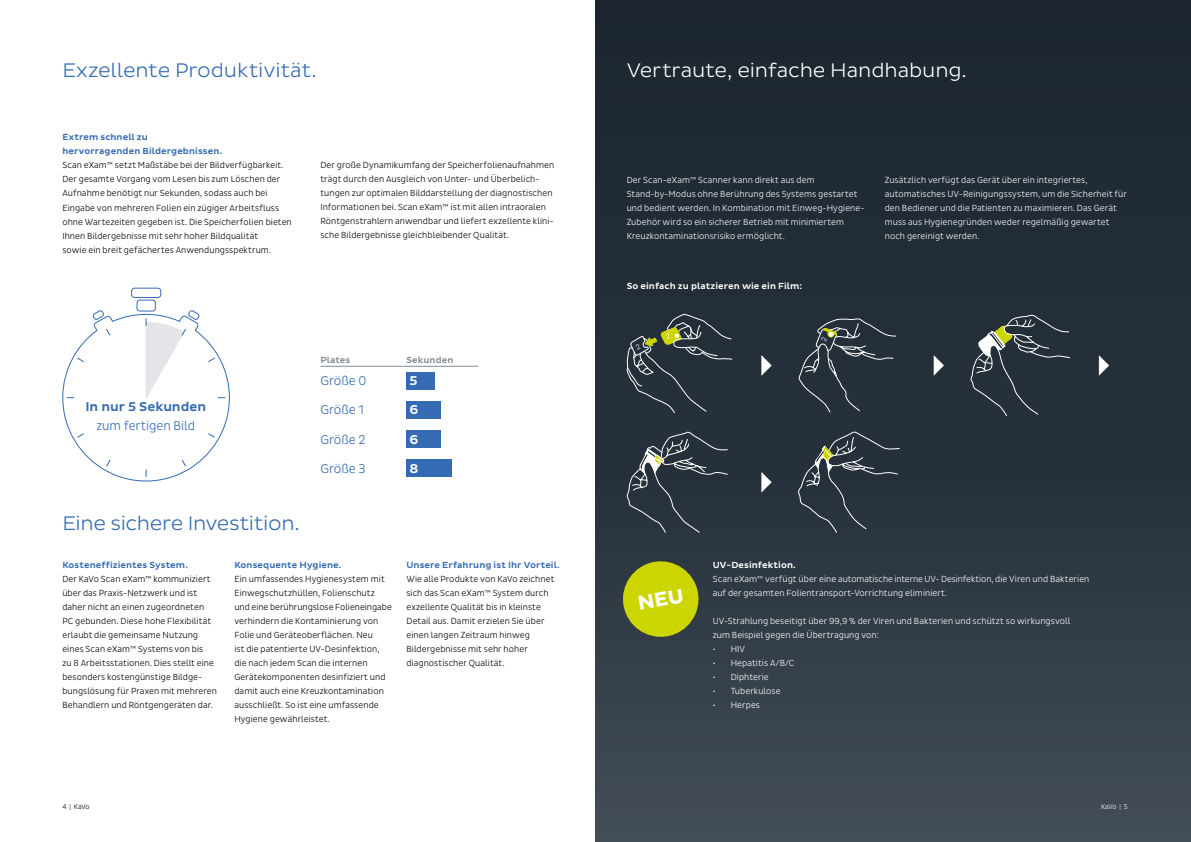
<style>
.page{position:relative;width:1191px;height:842px;background:#fff}
.page>*{position:absolute;margin:0;border:0;box-sizing:border-box;transform-origin:0 0}
.t1{font:300 20px "Pluto Sans";letter-spacing:-.015em;color:#346bb3}
.t2{font:300 20px "Pluto Sans";letter-spacing:-.01em;color:#fff}
.t3{font:300 13px "Pluto Sans Cond";letter-spacing:-.005em;color:#346bb3}
.t4{font:500 13px "Pluto Sans";letter-spacing:-.005em;color:#346bb3}
.t5{font:500 13px "Pluto Sans";color:#fff}
.t6{font:300 9px/14px "Pluto Sans Cond";letter-spacing:.01em;color:#000}
.t7{font:300 9px/14px "Pluto Sans Cond";letter-spacing:.01em;color:#fff}
.t8{font:500 9px/14px "Pluto Sans";letter-spacing:.01em;color:#346bb3}
.t9{font:500 9px "Pluto Sans";letter-spacing:.01em;color:#fff}
.t10{font:500 9px "Pluto Sans";letter-spacing:.01em;color:#838994}
.t11{font:300 7px "Pluto Sans Cond";color:#000}
.t12{font:300 7px "Pluto Sans Cond";color:#fff}
</style>
<div class="page">
<div style="left:595px;top:407px;width:596px;height:435px;background:linear-gradient(to bottom,#202b37,#444e57)"></div>
<div style="left:595px;top:0;width:596px;height:435px;background:#25303b"></div>
<div style="left:406px;top:372px;width:29px;height:17px;background:#346bb3"></div>
<div style="left:406px;top:401px;width:35px;height:17px;background:#346bb3"></div>
<div style="left:406px;top:430px;width:35px;height:17px;background:#346bb3"></div>
<div style="left:406px;top:459px;width:46px;height:17px;background:#346bb3"></div>
<hr style="left:320px;top:366px;width:158px;height:1px;background:#838994">
<svg style="left:62px;top:287px;width:168px;height:195px"></svg>
<svg style="left:626px;top:431px;width:102px;height:102px;background:#38424b"></svg>
<svg style="left:798px;top:431px;width:102px;height:102px;background:#353f48"></svg>
<svg style="left:970px;top:314px;width:100px;height:102px"></svg>
<svg style="left:761px;top:355px;width:11px;height:21px"></svg>
<svg style="left:933px;top:355px;width:11px;height:21px"></svg>
<svg style="left:1098px;top:355px;width:11px;height:21px"></svg>
<svg style="left:761px;top:472px;width:11px;height:21px"></svg>
<svg style="left:626px;top:314px;width:106px;height:99px"></svg>
<svg style="left:798px;top:318px;width:98px;height:95px"></svg>
<svg style="left:620px;top:558px;width:81px;height:82px;background:#99a216"></svg>
<h1 class="t1" style="left:62px;top:59px;width:256px">Exzellente Produktivität.</h1>
<p class="t8" style="left:62px;top:131px;width:161px">Extrem schnell zu hervorragenden Bildergebnissen.</p>
<p class="t6" style="left:62px;top:158px;width:231px">Scan eXam™ setzt Maßstäbe bei der Bildverfügbarkeit.<br>Der gesamte Vorgang vom Lesen bis zum Löschen der Aufnahme benötigt nur Sekunden, sodass auch bei Eingabe von mehreren Folien ein zügiger Arbeitsfluss ohne Wartezeiten gegeben ist. Die Speicherfolien bieten Ihnen Bildergebnisse mit sehr hoher Bildqualität<br>sowie ein breit gefächertes Anwendungsspektrum.</p>
<p class="t6" style="left:320px;top:158px;width:235px">Der große Dynamikumfang der Speicherfolienaufnahmen trägt durch den Ausgleich von Unter- und Überbelich&shy;tungen zur optimalen Bilddarstellung der diagnostischen Informationen bei. Scan eXam™ ist mit allen intraoralen Röntgenstrahlern anwendbar und liefert exzellente klini&shy;sche Bildergebnisse gleichbleibender Qualität.</p>
<h2 class="t4" style="left:85px;top:399px;width:122px">In nur 5 Sekunden</h2>
<h2 class="t3" style="left:96px;top:418px;width:100px">zum fertigen Bild</h2>
<h1 class="t1" style="left:62px;top:512px;width:239px">Eine sichere Investition.</h1>
<p class="t10" style="left:320px;top:355px;width:31px">Plates</p>
<p class="t10" style="left:406px;top:355px;width:49px">Sekunden</p>
<h2 class="t3" style="left:320px;top:374px;width:48px">Größe 0</h2>
<h2 class="t5" style="left:409px;top:374px;width:10px">5</h2>
<h2 class="t3" style="left:320px;top:403px;width:45px">Größe 1</h2>
<h2 class="t5" style="left:409px;top:403px;width:10px">6</h2>
<h2 class="t3" style="left:320px;top:432px;width:47px">Größe 2</h2>
<h2 class="t5" style="left:409px;top:432px;width:10px">6</h2>
<h2 class="t3" style="left:320px;top:461px;width:47px">Größe 3</h2>
<h2 class="t5" style="left:409px;top:461px;width:10px">8</h2>
<p class="t8" style="left:62px;top:558px;width:127px">Kosteneffizientes System.</p>
<p class="t6" style="left:62px;top:572px;width:156px">Der KaVo Scan eXam™ kommuniziert über das Praxis-Netzwerk und ist daher nicht an einen zugeordneten PC gebunden. Diese hohe Flexibilität erlaubt die gemeinsame Nutzung eines Scan eXam™ Systems von bis<br>zu 8 Arbeitsstationen. Dies stellt eine besonders kostengünstige Bildge&shy;bungslösung für Praxen mit mehreren Behandlern und Röntgengeräten dar.</p>
<p class="t8" style="left:234px;top:558px;width:109px">Konsequente Hygiene.</p>
<p class="t6" style="left:234px;top:572px;width:159px">Ein umfassendes Hygienesystem mit Einwegschutzhüllen, Folienschutz und eine berührungslose Folieneingabe verhindern die Kontaminierung von Folie und Geräteoberflächen. Neu<br>ist die patentierte UV-Desinfektion, die nach jedem Scan die internen Gerätekomponenten desinfiziert und damit auch eine Kreuzkontamination ausschließt. So ist eine umfassende Hygiene gewährleistet.</p>
<p class="t8" style="left:406px;top:558px;width:155px">Unsere Erfahrung ist Ihr Vorteil.</p>
<p class="t6" style="left:406px;top:572px;width:149px">Wie alle Produkte von KaVo zeichnet sich das Scan eXam™ System durch exzellente Qualität bis in kleinste<br>Detail aus. Damit erzielen Sie über einen langen Zeitraum hinweg<br>Bildergebnisse mit sehr hoher diagnostischer Qualität.</p>
<h1 class="t2" style="left:626px;top:59px;width:342px">Vertraute, einfache Handhabung.</h1>
<p class="t7" style="left:626px;top:173px;width:239px">Der Scan-eXam™ Scanner kann direkt aus dem Stand-by-Modus ohne Berührung des Systems gestartet und bedient werden. In Kombination mit Einweg-Hygiene-Zubehör wird so ein sicherer Betrieb mit minimiertem Kreuzkontaminationsrisiko ermöglicht.</p>
<p class="t9" style="left:626px;top:281px;width:177px">So einfach zu platzieren wie ein Film:</p>
<p class="t7" style="left:884px;top:173px;width:244px">Zusätzlich verfügt das Gerät über ein integriertes, automatisches UV-Reinigungssystem, um die Sicherheit für den Bediener und die Patienten zu maximieren. Das Gerät muss aus Hygienegründen weder regelmäßig gewartet noch gereinigt werden.</p>
<p class="t9" style="left:712px;top:560px;width:85px">UV-Desinfektion.</p>
<p class="t7" style="left:712px;top:572px;width:378px">Scan eXam™ verfügt über eine automatische interne UV- Desinfektion, die Viren und Bakterien auf der gesamten Folientransport-Vorrichtung eliminiert.</p>
<p class="t7" style="left:712px;top:614px;width:359px">UV-Strahlung beseitigt über 99,9 % der Viren und Bakterien und schützt so wirkungsvoll zum Beispiel gegen die Übertragung von:</p>
<p class="t7" style="left:712px;top:642px;width:34px">• HIV</p>
<p class="t7" style="left:712px;top:656px;width:83px">• Hepatitis A/B/C</p>
<p class="t7" style="left:712px;top:670px;width:57px">• Diphterie</p>
<p class="t7" style="left:712px;top:684px;width:69px">• Tuberkulose</p>
<p class="t7" style="left:712px;top:698px;width:49px">• Herpes</p>
<p class="t11" style="left:62px;top:803px;width:29px">4 | KaVo</p>
<p class="t12" style="left:1101px;top:803px;width:28px">KaVo | 5</p>
</div>
